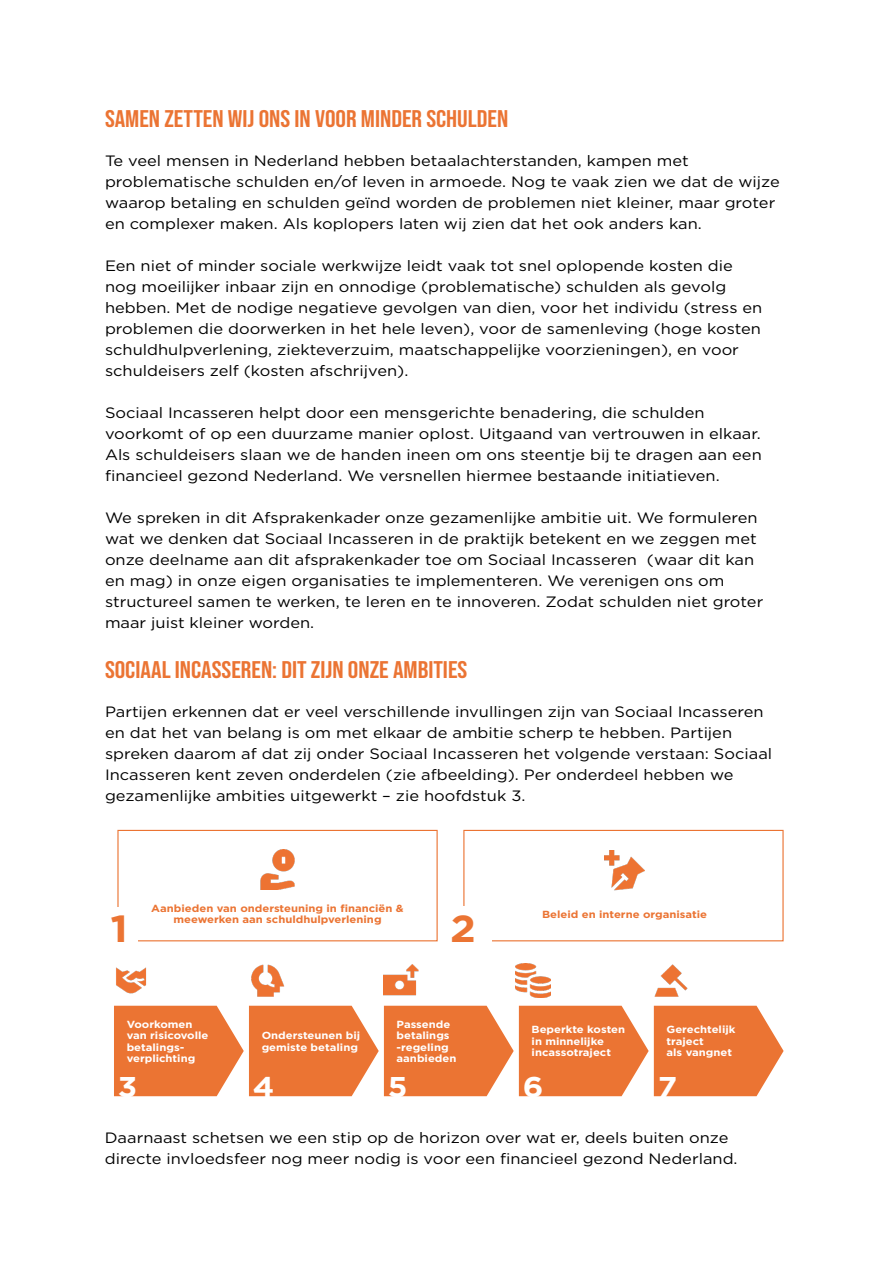
<style>
.page{position:relative;width:893px;height:1263px;background:#fff}
.page>*{position:absolute;margin:0;border:0;box-sizing:border-box;transform-origin:0 0}
.t1{font:700 37.65px "Gotham";color:#eb7433;scale:1.1 1}
.t2{font:700 28.5px "Gotham";color:#fff;scale:1.1 1}
.t3{font:24px "Bebas Neue";color:#eb7433;scale:1.1 1}
.t4{font:15px/21px "Gotham";color:#000;scale:1.1 1}
.t5{font:700 10.35px/11.4px "Gotham";color:#fff;scale:1.1 1}
.t6{font:700 10.35px/11.4px "Gotham";color:#eb7433;text-align:center;scale:1.1 1}
</style>
<div class="page">
<div style="left:117px;top:830px;width:321px;height:111px;border:1px solid #eb7433"></div>
<div style="left:105px;top:907px;width:33px;height:44px;background:#fff"></div>
<svg style="left:114px;top:1006px;width:670px;height:90px;background:#ed844b"></svg>
<div style="left:463px;top:830px;width:321px;height:111px;border:1px solid #eb7433"></div>
<div style="left:444px;top:906px;width:47px;height:44px;background:#fff"></div>
<img style="left:116px;top:967px;width:31px;height:27px">
<img style="left:251px;top:964px;width:33px;height:33px">
<img style="left:384px;top:964px;width:35px;height:32px">
<img style="left:516px;top:963px;width:35px;height:35px">
<img style="left:654px;top:964px;width:34px;height:33px">
<img style="left:260px;top:849px;width:35px;height:40px">
<img style="left:604px;top:850px;width:40px;height:40px">
<h3 class="t3" style="left:105px;top:105px;width:368px">SAMEN ZETTEN WIJ ONS IN VOOR MINDER SCHULDEN</h3>
<p class="t4" style="left:105px;top:149px;width:615px">Te veel mensen in Nederland hebben betaalachterstanden, kampen met problematische schulden en/of leven in armoede. Nog te vaak zien we dat de wijze waarop betaling en schulden geïnd worden de problemen niet kleiner, maar groter en complexer maken. Als koplopers laten wij zien dat het ook anders kan.</p>
<p class="t4" style="left:105px;top:254px;width:599px">Een niet of minder sociale werkwijze leidt vaak tot snel oplopende kosten die nog moeilijker inbaar zijn en onnodige (problematische) schulden als gevolg hebben. Met de nodige negatieve gevolgen van dien, voor het individu (stress en problemen die doorwerken in het hele leven), voor de samenleving (hoge kosten schuldhulpverlening, ziekteverzuim, maatschappelijke voorzieningen), en voor schuldeisers zelf (kosten afschrijven).</p>
<p class="t4" style="left:105px;top:401px;width:599px">Sociaal Incasseren helpt door een mensgerichte benadering, die schulden voorkomt of op een duurzame manier oplost. Uitgaand van vertrouwen in elkaar.<br>Als schuldeisers slaan we de handen ineen om ons steentje bij te dragen aan een financieel gezond Nederland. We versnellen hiermee bestaande initiatieven.</p>
<p class="t4" style="left:105px;top:506px;width:600px">We spreken in dit Afsprakenkader onze gezamenlijke ambitie uit. We formuleren wat we denken dat Sociaal Incasseren in de praktijk betekent en we zeggen met onze deelname aan dit afsprakenkader toe om Sociaal Incasseren (waar dit kan en mag) in onze eigen organisaties te implementeren. We verenigen ons om structureel samen te werken, te leren en te innoveren. Zodat schulden niet groter maar juist kleiner worden.</p>
<h3 class="t3" style="left:105px;top:656px;width:331px">SOCIAAL INCASSEREN: DIT ZIJN ONZE AMBITIES</h3>
<p class="t4" style="left:105px;top:701px;width:608px">Partijen erkennen dat er veel verschillende invullingen zijn van Sociaal Incasseren en dat het van belang is om met elkaar de ambitie scherp te hebben. Partijen spreken daarom af dat zij onder Sociaal Incasseren het volgende verstaan: Sociaal Incasseren kent zeven onderdelen (zie afbeelding). Per onderdeel hebben we gezamenlijke ambities uitgewerkt – zie hoofdstuk 3.</p>
<h1 class="t1" style="left:111px;top:904px;width:17px">1</h1>
<p class="t6" style="left:151px;top:902px;width:231px">Aanbieden van ondersteuning in financiën &amp; meewerken aan schuldhulpverlening</p>
<h1 class="t1" style="left:450px;top:903px;width:25px">2</h1>
<p class="t6" style="left:542px;top:908px;width:152px">Beleid en interne organisatie</p>
<p class="t5" style="left:127px;top:1018px;width:76px">Voorkomen van risicovolle betalings&shy;verplichting</p>
<h2 class="t2" style="left:118px;top:1068px;width:19px">3</h2>
<p class="t5" style="left:262px;top:1030px;width:91px">Ondersteunen bij gemiste betaling</p>
<p class="t5" style="left:397px;top:1018px;width:56px">Passende betalings -regeling aanbieden</p>
<p class="t5" style="left:532px;top:1024px;width:87px">Beperkte kosten in minnelijke incassotraject</p>
<p class="t5" style="left:667px;top:1024px;width:64px">Gerechtelijk traject<br>als vangnet</p>
<h2 class="t2" style="left:253px;top:1068px;width:21px">4</h2>
<h2 class="t2" style="left:388px;top:1068px;width:19px">5</h2>
<h2 class="t2" style="left:523px;top:1068px;width:20px">6</h2>
<h2 class="t2" style="left:658px;top:1068px;width:19px">7</h2>
<p class="t4" style="left:105px;top:1127px;width:577px">Daarnaast schetsen we een stip op de horizon over wat er, deels buiten onze directe invloedsfeer nog meer nodig is voor een financieel gezond Nederland.</p>
</div>
